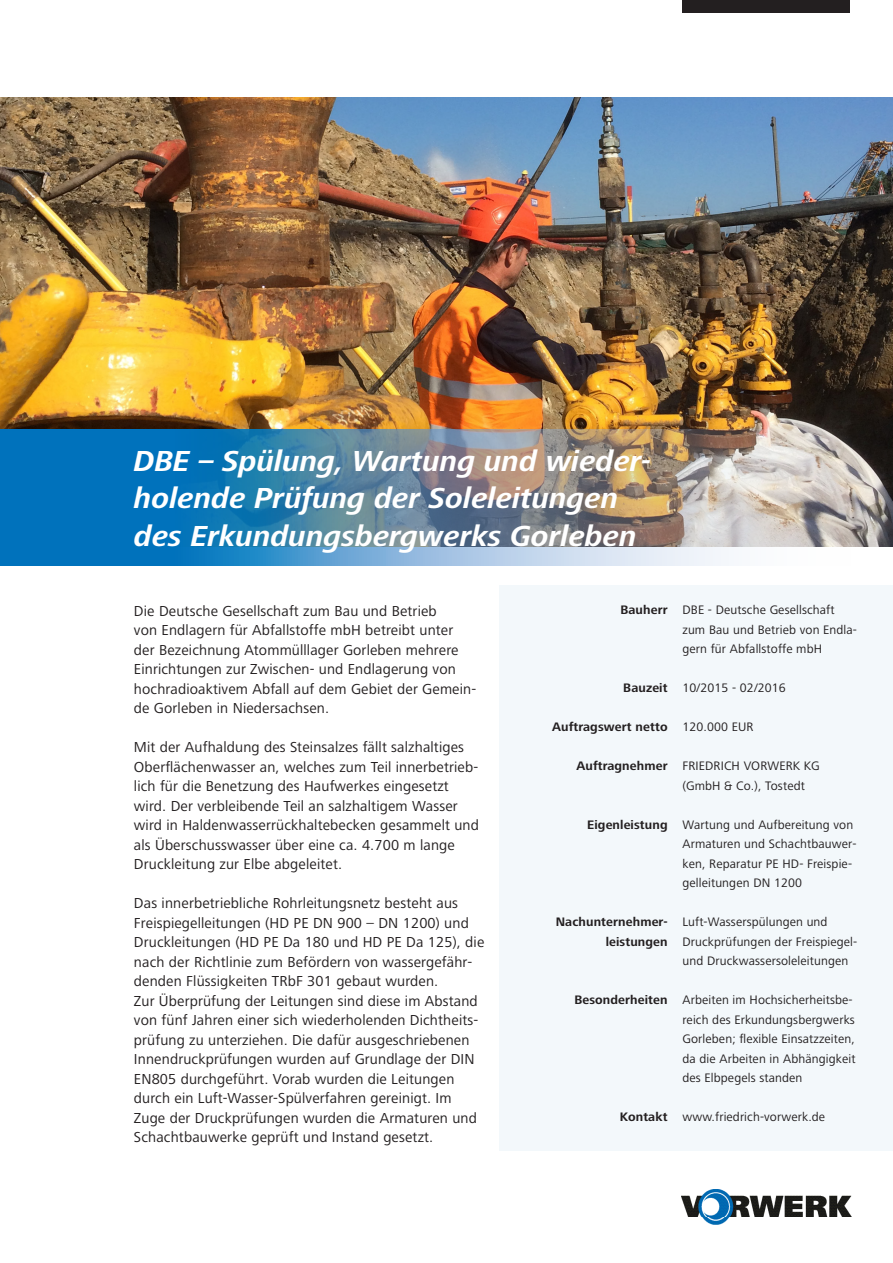
<style>
.page{position:relative;width:893px;height:1263px;background:#fff}
.page>*{position:absolute;margin:0;border:0;box-sizing:border-box;transform-origin:0 0}
.t1{font:italic 700 30px "Frutiger Next LT";color:#fff}
.t2{font:15px/19.5px "Frutiger Next LT";letter-spacing:.01em;color:#231f20}
.t3{font:12.75px/19.5px "Frutiger Next LT";letter-spacing:.01em;color:#231f20}
.t4{font:700 12.75px "Frutiger Next LT";letter-spacing:.01em;color:#231f20}
</style>
<div class="page">
<div style="left:500px;top:585px;width:393px;height:566px;background:#f3f8fb"></div>
<img style="left:0;top:98px;width:893px;height:448px">
<div style="left:0;top:429px;width:172px;height:137px;background:#0072bc"></div>
<img style="left:172px;top:429px;width:678px;height:137px">
<img style="left:682px;top:1189px;width:169px;height:35px">
<div style="left:682px;top:0;width:168px;height:13px;background:#231f20"></div>
<p class="t1" style="left:134px;top:444px;width:519px">DBE – Spülung, Wartung und wieder-</p>
<p class="t1" style="left:134px;top:481px;width:486px">holende Prüfung der Soleleitungen</p>
<p class="t1" style="left:134px;top:519px;width:504px">des Erkundungsbergwerks Gorleben</p>
<p class="t2" style="left:134px;top:601px;width:344px">Die Deutsche Gesellschaft zum Bau und Betrieb<br>von Endlagern für Abfallstoffe mbH betreibt unter der Bezeichnung Atommülllager Gorleben mehrere Einrichtungen zur Zwischen- und Endlagerung von hochradioaktivem Abfall auf dem Gebiet der Gemein&shy;de Gorleben in Niedersachsen.</p>
<p class="t2" style="left:134px;top:738px;width:346px">Mit der Aufhaldung des Steinsalzes fällt salzhaltiges Oberflächenwasser an, welches zum Teil innerbetrieb&shy;lich für die Benetzung des Haufwerkes eingesetzt wird. Der verbleibende Teil an salzhaltigem Wasser wird in Haldenwasserrückhaltebecken gesammelt und als Überschusswasser über eine ca. 4.700 m lange Druckleitung zur Elbe abgeleitet.</p>
<p class="t2" style="left:134px;top:894px;width:352px">Das innerbetriebliche Rohrleitungsnetz besteht aus Freispiegelleitungen (HD PE DN 900 – DN 1200) und Druckleitungen (HD PE Da 180 und HD PE Da 125), die nach der Richtlinie zum Befördern von wassergefähr&shy;denden Flüssigkeiten TRbF 301 gebaut wurden.</p>
<p class="t2" style="left:134px;top:991px;width:346px">Zur Überprüfung der Leitungen sind diese im Abstand von fünf Jahren einer sich wiederholenden Dichtheits&shy;prüfung zu unterziehen. Die dafür ausgeschriebenen Innendruckprüfungen wurden auf Grundlage der DIN EN805 durchgeführt. Vorab wurden die Leitungen durch ein Luft-Wasser-Spülverfahren gereinigt. Im Zuge der Druckprüfungen wurden die Armaturen und Schachtbauwerke geprüft und Instand gesetzt.</p>
<p class="t4" style="left:620px;top:603px;width:49px">Bauherr</p>
<p class="t4" style="left:623px;top:681px;width:46px">Bauzeit</p>
<p class="t4" style="left:552px;top:720px;width:117px">Auftragswert netto</p>
<p class="t4" style="left:577px;top:759px;width:93px">Auftragnehmer</p>
<p class="t4" style="left:587px;top:817px;width:82px">Eigenleistung</p>
<p class="t4" style="left:556px;top:915px;width:113px">Nachunternehmer-</p>
<p class="t4" style="left:606px;top:934px;width:63px">leistungen</p>
<p class="t4" style="left:574px;top:993px;width:95px">Besonderheiten</p>
<p class="t4" style="left:620px;top:1110px;width:49px">Kontakt</p>
<p class="t3" style="left:682px;top:600px;width:176px">DBE - Deutsche Gesellschaft zum Bau und Betrieb von Endla&shy;gern für Abfallstoffe mbH</p>
<p class="t3" style="left:682px;top:678px;width:105px">10/2015 - 02/2016</p>
<p class="t3" style="left:682px;top:717px;width:73px">120.000 EUR</p>
<p class="t3" style="left:682px;top:756px;width:139px">FRIEDRICH VORWERK KG (GmbH &amp; Co.), Tostedt</p>
<p class="t3" style="left:682px;top:815px;width:175px">Wartung und Aufbereitung von<br>Armaturen und Schachtbauwer&shy;ken, Reparatur PE HD- Freispie&shy;gelleitungen DN 1200</p>
<p class="t3" style="left:682px;top:912px;width:176px">Luft-Wasserspülungen und<br>Druckprüfungen der Freispiegel&shy;und Druckwassersoleleitungen</p>
<p class="t3" style="left:682px;top:990px;width:175px">Arbeiten im Hochsicherheitsbe&shy;reich des Erkundungsbergwerks<br>Gorleben; flexible Einsatzzeiten, da die Arbeiten in Abhängigkeit des Elbpegels standen</p>
<p class="t3" style="left:682px;top:1107px;width:144px">www.friedrich-vorwerk.de</p>
</div>
